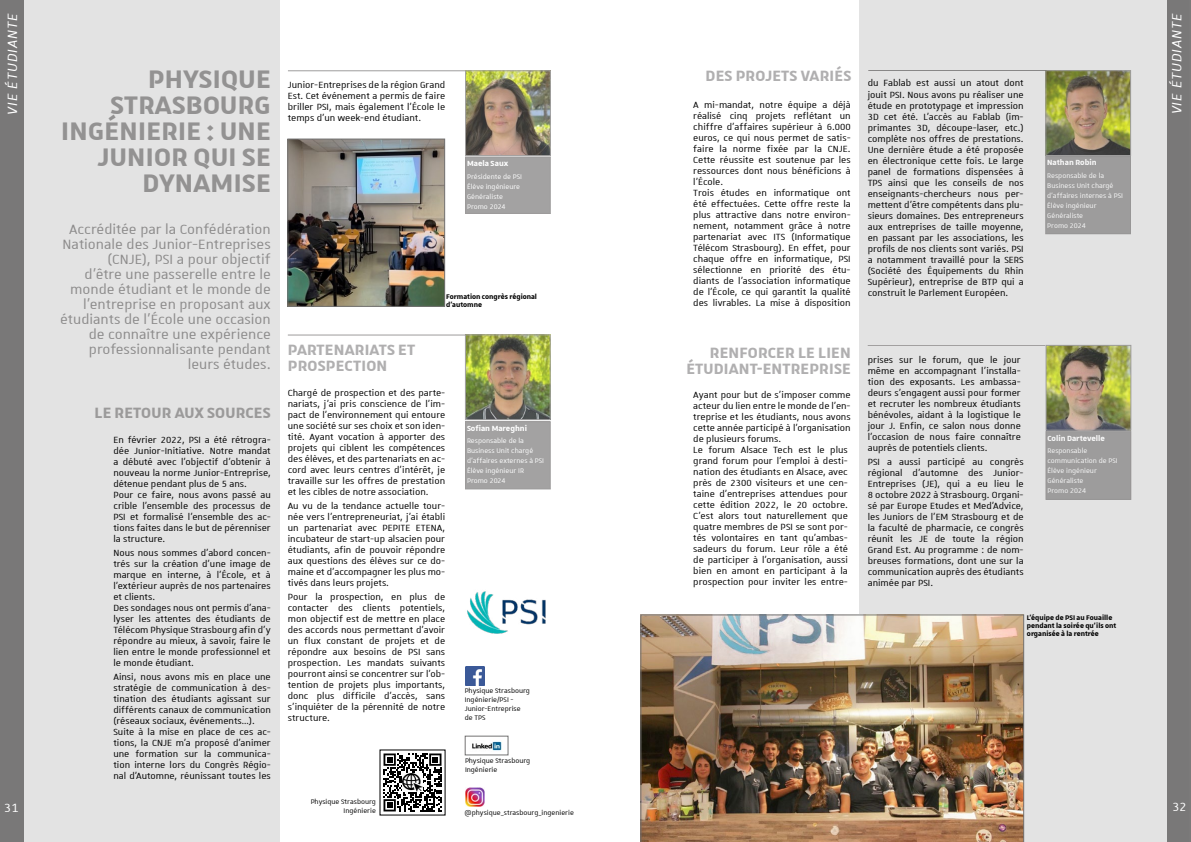
<style>
.page{position:relative;width:1191px;height:842px;background:#fff}
.page>*{position:absolute;margin:0;border:0;box-sizing:border-box;transform-origin:0 0}
.t1{font:700 34px/26px "Unistra A";letter-spacing:.01em;color:#9b9a9a;text-align:right}
.t2{font:700 20px/16px "Unistra A";letter-spacing:.01em;color:#b0afb0}
.t3{font:700 20px "Unistra A";letter-spacing:.01em;color:#9b9a9a}
.t4{font:18px/15px "Unistra A";color:#8c8b8b;text-align:right}
.t5{font:italic 18px "Unistra A";letter-spacing:.05em;color:#fff}
.t6{font:16px "Unistra A";color:#fff}
.t7{font:12px/11px "Unistra A";color:#000;text-align:justify}
.t8{font:700 10px "Unistra A";color:#fff}
.t9{font:9px/10px "Unistra A";color:#fff}
.t10{font:9px/9px "Unistra A";color:#000}
.t11{font:700 9px/8px "Unistra A";color:#000}
</style>
<div class="page">
<div style="left:859px;top:0;width:329px;height:842px;background:#e3e3e3"></div>
<div style="left:0;top:0;width:280px;height:842px;background:#e3e3e3"></div>
<img style="left:467px;top:591px;width:79px;height:43px">
<img style="left:465px;top:666px;width:19px;height:19px">
<img style="left:472px;top:741px;width:30px;height:10px">
<div style="left:465px;top:736px;width:43px;height:19px;border:1px solid #747373"></div>
<hr style="left:288px;top:71px;width:177px;height:1px;background:#858383">
<svg style="left:383px;top:753px;width:58px;height:58px"></svg>
<img style="left:403px;top:773px;width:19px;height:19px">
<div style="left:465px;top:157px;width:85px;height:56px;background:#a3a2a2"></div>
<div style="left:465px;top:157px;width:85px;height:57px;border:1px solid #858383"></div>
<img style="left:467px;top:73px;width:81px;height:81px">
<div style="left:465px;top:71px;width:85px;height:85px;border:1px solid #8c8b8b"></div>
<img style="left:641px;top:615px;width:382px;height:227px">
<img style="left:290px;top:141px;width:153px;height:163px">
<div style="left:288px;top:139px;width:157px;height:167px;border:1px solid #747373"></div>
<img style="left:467px;top:337px;width:81px;height:81px">
<div style="left:465px;top:335px;width:85px;height:85px;border:1px solid #8c8b8b"></div>
<div style="left:465px;top:422px;width:85px;height:67px;background:#a3a2a2"></div>
<div style="left:1045px;top:157px;width:85px;height:77px;background:#9d9c9c"></div>
<div style="left:1045px;top:156px;width:85px;height:78px;border:1px solid #858383"></div>
<img style="left:1047px;top:73px;width:81px;height:81px">
<div style="left:1045px;top:71px;width:85px;height:85px;border:1px solid #8c8b8b"></div>
<hr style="left:867px;top:345px;width:178px;height:1px;background:#858383">
<div style="left:1046px;top:432px;width:84px;height:67px;background:#9d9c9c"></div>
<div style="left:1045px;top:431px;width:86px;height:68px;border:1px solid #858383"></div>
<img style="left:1048px;top:347px;width:81px;height:81px">
<div style="left:1046px;top:345px;width:85px;height:85px;border:1px solid #8c8b8b"></div>
<img style="left:465px;top:787px;width:19px;height:19px">
<hr style="left:868px;top:71px;width:178px;height:1px;background:#858383">
<hr style="left:288px;top:335px;width:177px;height:1px;background:#858383">
<div style="left:0;top:0;width:24px;height:842px;background:#747373"></div>
<div style="left:1166px;top:0;width:25px;height:842px;background:#747373"></div>
<h3 class="t5" style="left:3px;top:115px;width:103px;rotate:-90deg">VIE ÉTUDIANTE</h3>
<h3 class="t5" style="left:1167px;top:114px;width:103px;rotate:-90deg">VIE ÉTUDIANTE</h3>
<h2 class="t2" style="left:705px;top:67px;width:147px">DES PROJETS VARIÉS</h2>
<h1 class="t1" style="left:61px;top:65px;width:211px">PHYSIQUE<br>STRASBOURG<br>INGÉNIERIE : UNE<br>JUNIOR QUI SE<br>DYNAMISE</h1>
<p class="t7" style="left:867px;top:77px;width:157px">du Fablab est aussi un atout dont jouit PSI. Nous avons pu réaliser une étude en prototypage et impression 3D cet été. L’accès au Fablab (im&shy;primantes 3D, découpe-laser, etc.) complète nos offres de prestations.<br>Une dernière étude a été proposée en électronique cette fois. Le large panel de formations dispensées à TPS ainsi que les conseils de nos enseignants-chercheurs nous per&shy;mettent d’être compétents dans plu&shy;sieurs domaines. Des entrepreneurs aux entreprises de taille moyenne, en passant par les associations, les profils de nos clients sont variés. PSI a notamment travaillé pour la SERS (Société des Équipements du Rhin Supérieur), entreprise de BTP qui a construit le Parlement Européen.</p>
<p class="t7" style="left:288px;top:79px;width:159px">Junior-Entreprises de la région Grand Est. Cet événement a permis de faire briller PSI, mais également l’École le temps d’un week-end étudiant.</p>
<p class="t7" style="left:693px;top:99px;width:159px;text-align:left">A mi-mandat, notre équipe a déjà réalisé cinq projets reflétant un chiffre d’affaires supérieur à 6.000 euros, ce qui nous permet de satis&shy;faire la norme fixée par la CNJE.<br>Cette réussite est soutenue par les ressources dont nous bénéficions à l’École.<br>Trois études en informatique ont été effectuées. Cette offre reste la plus attractive dans notre environ&shy;nement, notamment grâce à notre partenariat avec ITS (Informatique Télécom Strasbourg). En effet, pour chaque offre en informatique, PSI sélectionne en priorité des étu&shy;diants de l’association informatique de l’École, ce qui garantit la qualité des livrables. La mise à disposition</p>
<p class="t8" style="left:1047px;top:157px;width:51px">Nathan Robin</p>
<p class="t9" style="left:1047px;top:170px;width:77px">Responsable de la<br>Business Unit chargé d’affaires internes à PSI<br>Élève ingénieur<br>Généraliste<br>Promo 2024</p>
<p class="t8" style="left:467px;top:158px;width:43px">Maela Saux</p>
<p class="t9" style="left:467px;top:171px;width:56px">Présidente de PSI<br>Élève ingénieure<br>Généraliste<br>Promo 2024</p>
<p class="t4" style="left:60px;top:221px;width:212px">Accréditée par la Confédération<br>Nationale des Junior-Entreprises (CNJE), PSI a pour objectif<br>d’être une passerelle entre le monde étudiant et le monde de l’entreprise en proposant aux étudiants de l’École une occasion de connaître une expérience professionnalisante pendant leurs études.</p>
<p class="t11" style="left:446px;top:293px;width:92px">Formation congrès régional d’automne</p>
<h2 class="t2" style="left:288px;top:341px;width:129px">PARTENARIATS ET<br>PROSPECTION</h2>
<h2 class="t2" style="left:686px;top:344px;width:166px;text-align:right">RENFORCER LE LIEN<br>ÉTUDIANT-ENTREPRISE</h2>
<p class="t7" style="left:867px;top:354px;width:155px">prises sur le forum, que le jour même en accompagnant l’installa&shy;tion des exposants. Les ambassa&shy;deurs s’engagent aussi pour former et recruter les nombreux étudiants bénévoles, aidant à la logistique le jour J. Enfin, ce salon nous donne l’occasion de nous faire connaître auprès de potentiels clients.</p>
<p class="t7" style="left:867px;top:456px;width:157px">PSI a aussi participé au congrès régional d’automne des Junior-Entreprises (JE), qui a eu lieu le 8 octobre 2022 à Strasbourg. Organi&shy;sé par Europe Etudes et Med’Advice, les Juniors de l’EM Strasbourg et de la faculté de pharmacie, ce congrès réunit les JE de toute la région Grand Est. Au programme : de nom&shy;breuses formations, dont une sur la communication auprès des étudiants animée par PSI.</p>
<p class="t7" style="left:288px;top:387px;width:159px">Chargé de prospection et des parte&shy;nariats, j’ai pris conscience de l’im&shy;pact de l’environnement qui entoure une société sur ses choix et son iden&shy;tité. Ayant vocation à apporter des projets qui ciblent les compétences des élèves, et des partenariats en ac&shy;cord avec leurs centres d’intérêt, je travaille sur les offres de prestation et les cibles de notre association.</p>
<p class="t7" style="left:288px;top:500px;width:159px">Au vu de la tendance actuelle tour&shy;née vers l’entrepreneuriat, j’ai établi un partenariat avec PEPITE ETENA, incubateur de start-up alsacien pour étudiants, afin de pouvoir répondre aux questions des élèves sur ce do&shy;maine et d’accompagner les plus mo&shy;tivés dans leurs projets.</p>
<p class="t7" style="left:288px;top:591px;width:159px">Pour la prospection, en plus de contacter des clients potentiels, mon objectif est de mettre en place des accords nous permettant d’avoir un flux constant de projets et de répondre aux besoins de PSI sans prospection. Les mandats suivants pourront ainsi se concentrer sur l’ob&shy;tention de projets plus importants, donc plus difficile d’accès, sans s’inquiéter de la pérennité de notre structure.</p>
<p class="t7" style="left:693px;top:389px;width:159px;text-align:left">Ayant pour but de s’imposer comme acteur du lien entre le monde de l’en&shy;treprise et les étudiants, nous avons cette année participé à l’organisation de plusieurs forums.<br>Le forum Alsace Tech est le plus grand forum pour l’emploi à desti&shy;nation des étudiants en Alsace, avec près de 2300 visiteurs et une cen&shy;taine d’entreprises attendues pour cette édition 2022, le 20 octobre.<br>C’est alors tout naturellement que quatre membres de PSI se sont por&shy;tés volontaires en tant qu’ambas&shy;sadeurs du forum. Leur rôle a été de participer à l’organisation, aussi bien en amont en participant à la prospection pour inviter les entre-</p>
<h2 class="t3" style="left:95px;top:401px;width:178px">LE RETOUR AUX SOURCES</h2>
<p class="t8" style="left:467px;top:422px;width:62px">Sofian Mareghni</p>
<p class="t9" style="left:467px;top:436px;width:79px">Responsable de la<br>Business Unit chargé d’affaires externes à PSI<br>Élève ingénieur IR<br>Promo 2024</p>
<p class="t8" style="left:1047px;top:432px;width:59px">Colin Dartevelle</p>
<p class="t9" style="left:1047px;top:445px;width:72px">Responsable communication de PSI<br>Élève ingénieur<br>Généraliste<br>Promo 2024</p>
<p class="t7" style="left:113px;top:434px;width:159px;text-align:left">En février 2022, PSI a été rétrogra&shy;dée Junior-Initiative. Notre mandat a débuté avec l’objectif d’obtenir à nouveau la norme Junior-Entreprise, détenue pendant plus de 5 ans.<br>Pour ce faire, nous avons passé au crible l’ensemble des processus de PSI et formalisé l’ensemble des ac&shy;tions faites dans le but de pérenniser la structure.</p>
<p class="t7" style="left:113px;top:547px;width:159px;text-align:left">Nous nous sommes d’abord concen&shy;trés sur la création d’une image de marque en interne, à l’École, et à l’extérieur auprès de nos partenaires et clients.<br>Des sondages nous ont permis d’ana&shy;lyser les attentes des étudiants de<br>Télécom Physique Strasbourg afin d’y répondre au mieux, à savoir, faire le lien entre le monde professionnel et le monde étudiant.</p>
<p class="t7" style="left:113px;top:671px;width:159px;text-align:left">Ainsi, nous avons mis en place une stratégie de communication à des&shy;tination des étudiants agissant sur différents canaux de communication (réseaux sociaux, événements…).<br>Suite à la mise en place de ces ac&shy;tions, la CNJE m’a proposé d’animer une formation sur la communica&shy;tion interne lors du Congrès Régio&shy;nal d’Automne, réunissant toutes les</p>
<p class="t11" style="left:1027px;top:613px;width:91px">L’équipe de PSI au Fouaille pendant la soirée qu’ils ont organisée à la rentrée</p>
<p class="t10" style="left:465px;top:686px;width:67px">Physique Strasbourg<br>Ingénierie/PSI -<br>Junior-Entreprise de TPS</p>
<p class="t10" style="left:465px;top:756px;width:67px">Physique Strasbourg<br>Ingénierie</p>
<p class="t10" style="left:311px;top:797px;width:67px;text-align:right">Physique Strasbourg<br>Ingénierie</p>
<h3 class="t6" style="left:4px;top:799px;width:16px">31</h3>
<h3 class="t6" style="left:1172px;top:799px;width:16px">32</h3>
<p class="t10" style="left:464px;top:808px;width:111px">@physique_strasbourg_ingenierie</p>
</div>
